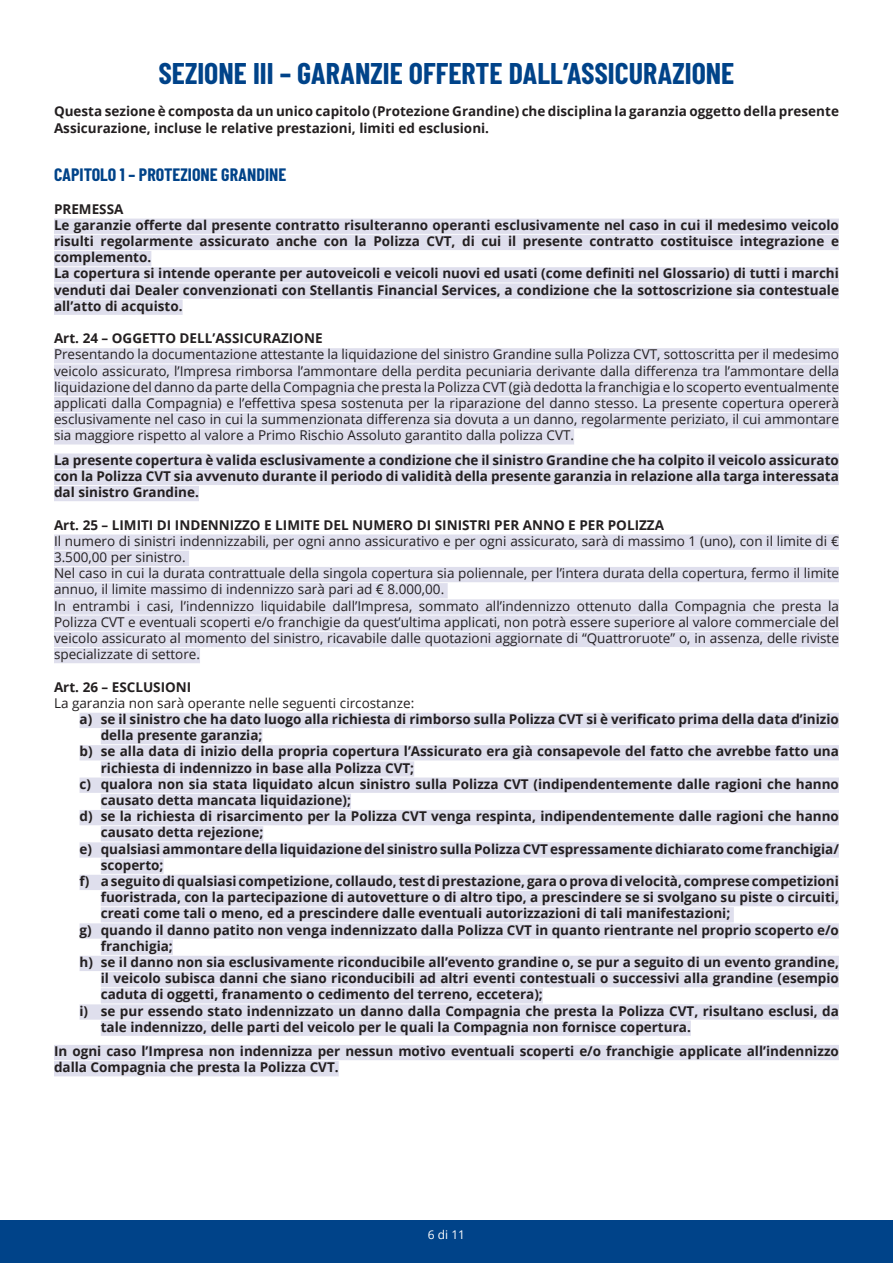
<style>
.page{position:relative;width:893px;height:1263px;background:#fff}
.page>*{position:absolute;margin:0;border:0;box-sizing:border-box;transform-origin:0 0}
.Titolo_1{font:700 30px "Barlow Condensed";color:#004389}
.Normale{font:700 18px "Barlow Condensed";color:#004389}
.Elenco_numerato_a{font:700 13.5px/16.2px "Open Sans";color:#231f20}
.Normale-2{font:13.5px/16.2px "Open Sans";color:#231f20;text-align:justify}
.Normale-3{font:700 13.5px/16.2px "Open Sans";color:#231f20;text-align:justify}
.t1{font:12px "Open Sans";color:#fff}
</style>
<div class="page">
<div style="left:0;top:1220px;width:893px;height:43px;background:#004389"></div>
<div style="left:54px;top:219px;width:785px;height:15px;background:#dfdfed"></div>
<div style="left:54px;top:235px;width:785px;height:15px;background:#dfdfed"></div>
<div style="left:54px;top:251px;width:97px;height:15px;background:#dfdfed"></div>
<div style="left:54px;top:267px;width:785px;height:15px;background:#dfdfed"></div>
<div style="left:54px;top:283px;width:785px;height:16px;background:#dfdfed"></div>
<div style="left:54px;top:300px;width:129px;height:15px;background:#dfdfed"></div>
<div style="left:54px;top:348px;width:785px;height:15px;background:#dfdfed"></div>
<div style="left:54px;top:364px;width:785px;height:16px;background:#dfdfed"></div>
<div style="left:54px;top:381px;width:785px;height:15px;background:#dfdfed"></div>
<div style="left:54px;top:397px;width:785px;height:15px;background:#dfdfed"></div>
<div style="left:54px;top:413px;width:785px;height:15px;background:#dfdfed"></div>
<div style="left:54px;top:429px;width:520px;height:15px;background:#dfdfed"></div>
<div style="left:54px;top:453px;width:785px;height:16px;background:#dfdfed"></div>
<div style="left:54px;top:470px;width:785px;height:15px;background:#dfdfed"></div>
<div style="left:54px;top:486px;width:145px;height:15px;background:#dfdfed"></div>
<div style="left:54px;top:534px;width:785px;height:16px;background:#dfdfed"></div>
<div style="left:54px;top:551px;width:135px;height:15px;background:#dfdfed"></div>
<div style="left:54px;top:567px;width:785px;height:15px;background:#dfdfed"></div>
<div style="left:54px;top:583px;width:394px;height:15px;background:#dfdfed"></div>
<div style="left:54px;top:599px;width:785px;height:16px;background:#dfdfed"></div>
<div style="left:54px;top:615px;width:785px;height:16px;background:#dfdfed"></div>
<div style="left:54px;top:632px;width:785px;height:15px;background:#dfdfed"></div>
<div style="left:54px;top:648px;width:146px;height:15px;background:#dfdfed"></div>
<div style="left:80px;top:713px;width:759px;height:15px;background:#dfdfed"></div>
<div style="left:101px;top:729px;width:161px;height:15px;background:#dfdfed"></div>
<div style="left:80px;top:745px;width:759px;height:15px;background:#dfdfed"></div>
<div style="left:101px;top:761px;width:313px;height:16px;background:#dfdfed"></div>
<div style="left:80px;top:777px;width:759px;height:16px;background:#dfdfed"></div>
<div style="left:101px;top:794px;width:250px;height:15px;background:#dfdfed"></div>
<div style="left:80px;top:810px;width:759px;height:15px;background:#dfdfed"></div>
<div style="left:101px;top:826px;width:162px;height:15px;background:#dfdfed"></div>
<div style="left:80px;top:842px;width:759px;height:16px;background:#dfdfed"></div>
<div style="left:101px;top:858px;width:63px;height:16px;background:#dfdfed"></div>
<div style="left:80px;top:875px;width:759px;height:15px;background:#dfdfed"></div>
<div style="left:101px;top:891px;width:738px;height:15px;background:#dfdfed"></div>
<div style="left:101px;top:907px;width:633px;height:15px;background:#dfdfed"></div>
<div style="left:80px;top:923px;width:759px;height:16px;background:#dfdfed"></div>
<div style="left:101px;top:939px;width:72px;height:16px;background:#dfdfed"></div>
<div style="left:80px;top:956px;width:759px;height:15px;background:#dfdfed"></div>
<div style="left:101px;top:972px;width:738px;height:15px;background:#dfdfed"></div>
<div style="left:101px;top:988px;width:442px;height:15px;background:#dfdfed"></div>
<div style="left:80px;top:1004px;width:759px;height:16px;background:#dfdfed"></div>
<div style="left:101px;top:1020px;width:590px;height:16px;background:#dfdfed"></div>
<div style="left:54px;top:1045px;width:785px;height:15px;background:#dfdfed"></div>
<div style="left:54px;top:1061px;width:285px;height:15px;background:#dfdfed"></div>
<p class="Titolo_1" style="left:159px;top:55px;width:577px">SEZIONE III – GARANZIE OFFERTE DALL’ASSICURAZIONE</p>
<p class="Normale-3" style="left:54px;top:103px;width:786px">Questa sezione è composta da un unico capitolo (Protezione Grandine) che disciplina la garanzia oggetto della presente<br>Assicurazione, incluse le relative prestazioni, limiti ed esclusioni.</p>
<p class="Normale" style="left:54px;top:164px;width:234px">CAPITOLO 1 – PROTEZIONE GRANDINE</p>
<p class="Normale-3" style="left:54px;top:200px;width:71px">PREMESSA</p>
<p class="Normale-3" style="left:54px;top:216px;width:786px">Le garanzie offerte dal presente contratto risulteranno operanti esclusivamente nel caso in cui il medesimo veicolo risulti regolarmente assicurato anche con la Polizza CVT, di cui il presente contratto costituisce integrazione e complemento.</p>
<p class="Normale-3" style="left:54px;top:265px;width:786px">La copertura si intende operante per autoveicoli e veicoli nuovi ed usati (come definiti nel Glossario) di tutti i marchi venduti dai Dealer convenzionati con Stellantis Financial Services, a condizione che la sottoscrizione sia contestuale all’atto di acquisto.</p>
<p class="Normale-3" style="left:54px;top:330px;width:270px">Art. 24 – OGGETTO DELL’ASSICURAZIONE</p>
<p class="Normale-2" style="left:54px;top:346px;width:786px">Presentando la documentazione attestante la liquidazione del sinistro Grandine sulla Polizza CVT, sottoscritta per il medesimo veicolo assicurato, l’Impresa rimborsa l’ammontare della perdita pecuniaria derivante dalla differenza tra l’ammontare della liquidazione del danno da parte della Compagnia che presta la Polizza CVT (già dedotta la franchigia e lo scoperto eventualmente applicati dalla Compagnia) e l’effettiva spesa sostenuta per la riparazione del danno stesso. La presente copertura opererà esclusivamente nel caso in cui la summenzionata differenza sia dovuta a un danno, regolarmente periziato, il cui ammontare sia maggiore rispetto al valore a Primo Rischio Assoluto garantito dalla polizza CVT.</p>
<p class="Normale-3" style="left:54px;top:451px;width:786px">La presente copertura è valida esclusivamente a condizione che il sinistro Grandine che ha colpito il veicolo assicurato con la Polizza CVT sia avvenuto durante il periodo di validità della presente garanzia in relazione alla targa interessata dal sinistro Grandine.</p>
<p class="Normale-3" style="left:54px;top:516px;width:612px">Art. 25 – LIMITI DI INDENNIZZO E LIMITE DEL NUMERO DI SINISTRI PER ANNO E PER POLIZZA</p>
<p class="Normale-2" style="left:54px;top:532px;width:786px">Il numero di sinistri indennizzabili, per ogni anno assicurativo e per ogni assicurato, sarà di massimo 1 (uno), con il limite di €<br>3.500,00 per sinistro.</p>
<p class="Normale-2" style="left:54px;top:565px;width:786px">Nel caso in cui la durata contrattuale della singola copertura sia poliennale, per l’intera durata della copertura, fermo il limite annuo, il limite massimo di indennizzo sarà pari ad € 8.000,00.</p>
<p class="Normale-2" style="left:54px;top:597px;width:786px">In entrambi i casi, l’indennizzo liquidabile dall’Impresa, sommato all’indennizzo ottenuto dalla Compagnia che presta la Polizza CVT e eventuali scoperti e/o franchigie da quest’ultima applicati, non potrà essere superiore al valore commerciale del veicolo assicurato al momento del sinistro, ricavabile dalle quotazioni aggiornate di “Quattroruote” o, in assenza, delle riviste specializzate di settore.</p>
<p class="Normale-3" style="left:54px;top:678px;width:139px">Art. 26 – ESCLUSIONI</p>
<p class="Normale-2" style="left:54px;top:694px;width:362px">La garanzia non sarà operante nelle seguenti circostanze:</p>
<p class="Elenco_numerato_a" style="left:101px;top:711px;width:740px;text-indent:-21px">a) se il sinistro che ha dato luogo alla richiesta di rimborso sulla Polizza CVT si è verificato prima della data d’inizio della presente garanzia;</p>
<p class="Elenco_numerato_a" style="left:101px;top:743px;width:740px;text-indent:-21px">b) se alla data di inizio della propria copertura l’Assicurato era già consapevole del fatto che avrebbe fatto una richiesta di indennizzo in base alla Polizza CVT;</p>
<p class="Elenco_numerato_a" style="left:101px;top:775px;width:740px;text-indent:-21px">c) qualora non sia stata liquidato alcun sinistro sulla Polizza CVT (indipendentemente dalle ragioni che hanno causato detta mancata liquidazione);</p>
<p class="Elenco_numerato_a" style="left:101px;top:808px;width:740px;text-indent:-21px">d) se la richiesta di risarcimento per la Polizza CVT venga respinta, indipendentemente dalle ragioni che hanno causato detta rejezione;</p>
<p class="Elenco_numerato_a" style="left:101px;top:840px;width:740px;text-indent:-21px">e) qualsiasi ammontare della liquidazione del sinistro sulla Polizza CVT espressamente dichiarato come franchigia/ scoperto;</p>
<p class="Elenco_numerato_a" style="left:101px;top:873px;width:740px;text-align:justify;text-indent:-21px">f) a seguito di qualsiasi competizione, collaudo, test di prestazione, gara o prova di velocità, comprese competizioni fuoristrada, con la partecipazione di autovetture o di altro tipo, a prescindere se si svolgano su piste o circuiti, creati come tali o meno, ed a prescindere dalle eventuali autorizzazioni di tali manifestazioni;</p>
<p class="Elenco_numerato_a" style="left:101px;top:921px;width:740px;text-indent:-21px">g) quando il danno patito non venga indennizzato dalla Polizza CVT in quanto rientrante nel proprio scoperto e/o franchigia;</p>
<p class="Elenco_numerato_a" style="left:101px;top:954px;width:740px;text-align:justify;text-indent:-21px">h) se il danno non sia esclusivamente riconducibile all’evento grandine o, se pur a seguito di un evento grandine, il veicolo subisca danni che siano riconducibili ad altri eventi contestuali o successivi alla grandine (esempio caduta di oggetti, franamento o cedimento del terreno, eccetera);</p>
<p class="Elenco_numerato_a" style="left:101px;top:1002px;width:740px;text-indent:-21px">i) se pur essendo stato indennizzato un danno dalla Compagnia che presta la Polizza CVT, risultano esclusi, da tale indennizzo, delle parti del veicolo per le quali la Compagnia non fornisce copertura.</p>
<p class="Normale-3" style="left:54px;top:1043px;width:786px">In ogni caso l’Impresa non indennizza per nessun motivo eventuali scoperti e/o franchigie applicate all’indennizzo dalla Compagnia che presta la Polizza CVT.</p>
<p class="t1" style="left:428px;top:1227px;width:39px">6 di 11</p>
</div>
